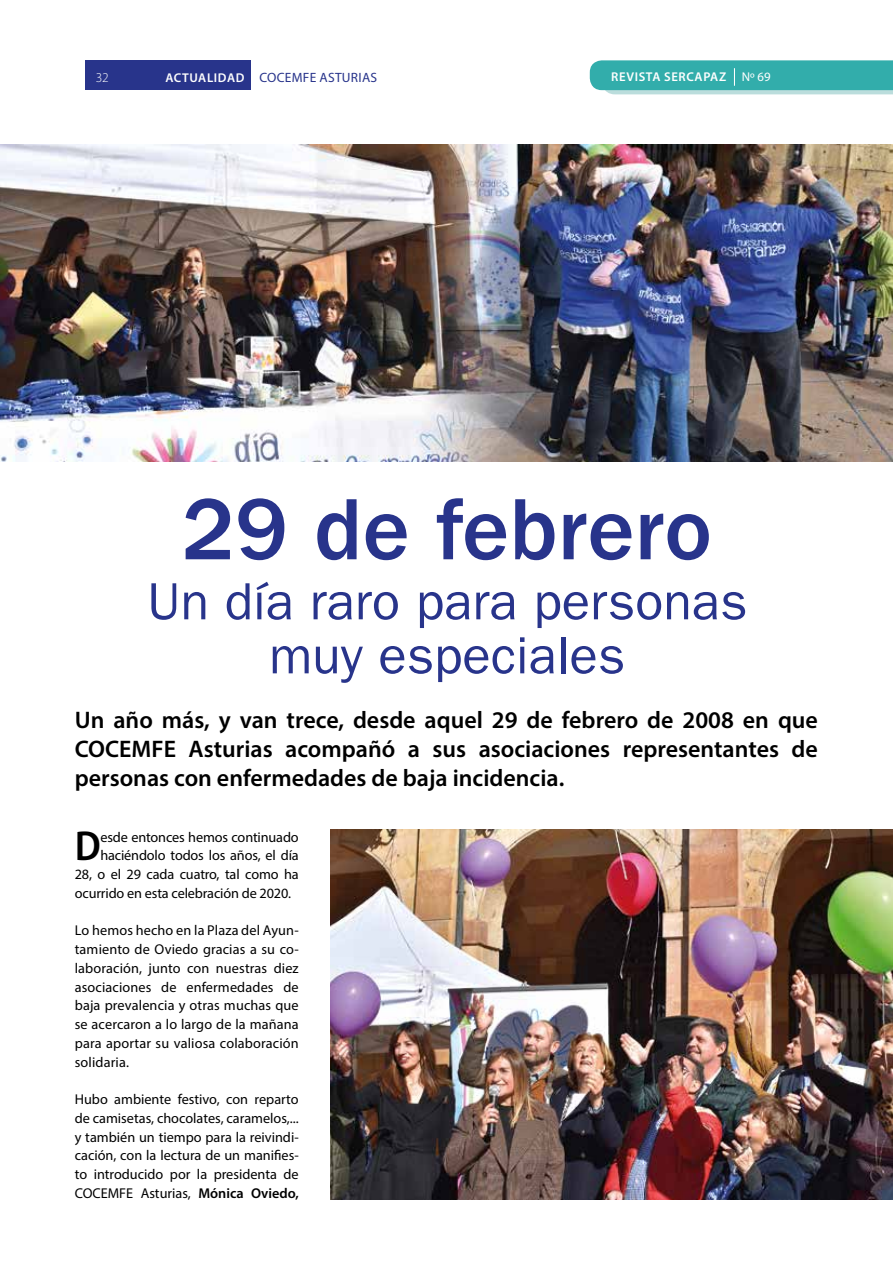
<style>
.page{position:relative;width:893px;height:1263px;background:#fff}
.page>*{position:absolute;margin:0;border:0;box-sizing:border-box;transform-origin:0 0}
.t1{font:500 90px "ITC Franklin Gothic Std";color:#28348b}
.t2{font:52.5px/54px "ITC Franklin Gothic Std";color:#28348b;text-align:center}
.t3{font:600 semi-condensed 42px "Myriad Pro";color:#000}
.t4{font:600 24px/28.8px "Myriad Pro";color:#000;text-align:justify}
.t5{font:14.25px/18.8px "Myriad Pro";letter-spacing:-.01em;color:#000;text-align:justify}
.t6{font:13.5px "Myriad Pro";letter-spacing:.02em;color:#28348b}
.t7{font:300 13.5px "Myriad Pro";color:#fff}
.t8{font:600 12.75px "Myriad Pro";letter-spacing:.05em;color:#fff}
.s1{font-weight:600;font-size:12.75px;color:#fff}
.s2{font-weight:400}
.s3{font-weight:600}
</style>
<div class="page">
<svg style="left:590px;top:60px;width:303px;height:34px;background:#45b4b2"></svg>
<div style="left:85px;top:60px;width:166px;height:30px;background:#28348b"></div>
<img style="left:330px;top:829px;width:563px;height:371px">
<img style="left:0;top:145px;width:893px;height:316px">
<p class="t7" style="left:96px;top:70px;width:15px">32</p>
<p class="t6" style="left:165px;top:69px;width:213px"><span class="s1">ACTUALIDAD</span> COCEMFE ASTURIAS</p>
<p class="t8" style="left:611px;top:69px;width:161px">REVISTA SERCAPAZ <span class="s2">Nº 69</span></p>
<h1 class="t1" style="left:182px;top:479px;width:531px">29 de febrero</h1>
<h2 class="t2" style="left:147px;top:575px;width:602px">Un día raro para personas muy especiales</h2>
<h3 class="t4" style="left:75px;top:705px;width:745px">Un año más, y van trece, desde aquel 29 de febrero de 2008 en que COCEMFE Asturias acompañó a sus asociaciones representantes de personas con enfermedades de baja incidencia.</h3>
<h3 class="t3" style="left:75px;top:823px;width:28px">D</h3>
<p class="t5" style="left:100px;top:827px;width:200px">esde entonces hemos continuado</p>
<p class="t5" style="left:100px;top:846px;width:200px">haciéndolo todos los años, el día</p>
<p class="t5" style="left:75px;top:865px;width:225px">28, o el 29 cada cuatro, tal como ha</p>
<p class="t5" style="left:75px;top:883px;width:218px">ocurrido en esta celebración de 2020.</p>
<p class="t5" style="left:75px;top:921px;width:225px">Lo hemos hecho en la Plaza del Ayun&shy;tamiento de Oviedo gracias a su co&shy;laboración, junto con nuestras diez asociaciones de enfermedades de baja prevalencia y otras muchas que se acercaron a lo largo de la mañana para aportar su valiosa colaboración solidaria.</p>
<p class="t5" style="left:75px;top:1090px;width:225px">Hubo ambiente festivo, con reparto de camisetas, chocolates, caramelos,... y también un tiempo para la reivindi&shy;cación, con la lectura de un manifies&shy;to introducido por la presidenta de COCEMFE Asturias, <span class="s3">Mónica Oviedo,</span></p>
</div>
